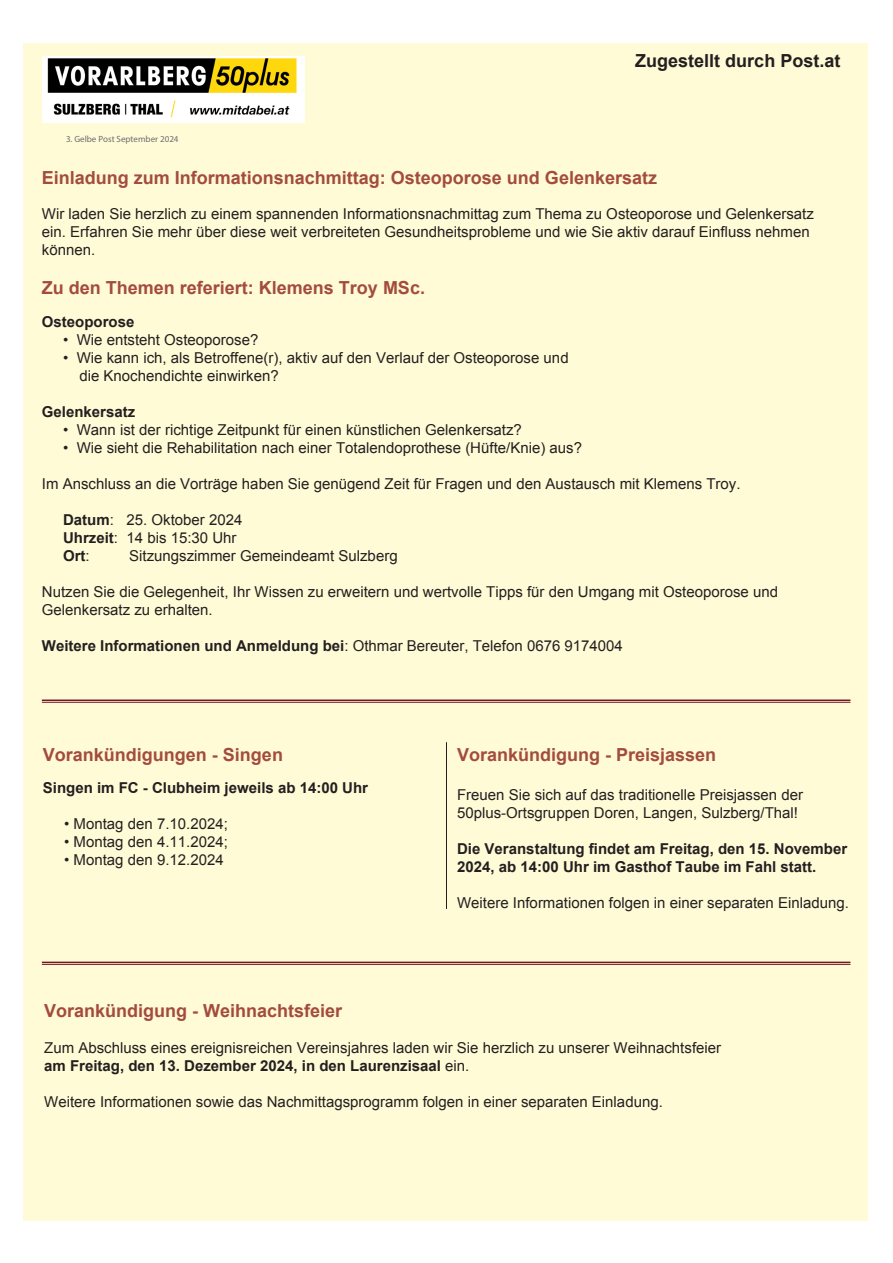
<style>
.page{position:relative;width:893px;height:1263px;background:#fff}
.page>*{position:absolute;margin:0;border:0;box-sizing:border-box;transform-origin:0 0}
.t1{font:700 18px "Arial";color:#a34c3d}
.t2{font:700 18px "Arial";color:#231f20}
.t3{font:15px/18px "Arial";color:#231f20}
.t4{font:700 15px/18px "Arial";color:#231f20}
.t5{font:9px "Myriad Pro";color:#6c6d70}
.s1{font-weight:700}
.s2{font-weight:400}
</style>
<div class="page">
<div style="left:23px;top:43px;width:844px;height:1177px;background:#fffbd6"></div>
<img style="left:43px;top:56px;width:261px;height:66px">
<hr style="left:42px;top:699px;width:808px;height:2px;background:#741525">
<hr style="left:42px;top:702px;width:808px;height:1px;background:#741525">
<hr style="left:42px;top:962px;width:808px;height:1px;background:#741525">
<hr style="left:42px;top:964px;width:808px;height:1px;background:#741525">
<hr style="left:446px;top:742px;width:1px;height:167px;background:#231f20">
<p class="t5" style="left:66px;top:133px;width:114px">3. Gelbe Post September 2024</p>
<p class="t2" style="left:635px;top:49px;width:207px">Zugestellt durch Post.at</p>
<p class="t1" style="left:42px;top:166px;width:617px">Einladung zum Informationsnachmittag: Osteoporose und Gelenkersatz</p>
<p class="t3" style="left:42px;top:205px;width:773px">Wir laden Sie herzlich zu einem spannenden Informationsnachmittag zum Thema zu Osteoporose und Gelenkersatz ein. Erfahren Sie mehr über diese weit verbreiteten Gesundheitsprobleme und wie Sie aktiv darauf Einfluss nehmen können.</p>
<p class="t1" style="left:42px;top:276px;width:385px">Zu den Themen referiert: Klemens Troy MSc.</p>
<p class="t4" style="left:42px;top:313px;width:94px">Osteoporose</p>
<p class="t3" style="left:63px;top:331px;width:197px">• Wie entsteht Osteoporose?</p>
<p class="t3" style="left:79px;top:349px;width:491px;text-indent:-16px">• Wie kann ich, als Betroffene(r), aktiv auf den Verlauf der Osteoporose und die Knochendichte einwirken?</p>
<p class="t4" style="left:42px;top:403px;width:95px">Gelenkersatz</p>
<p class="t3" style="left:63px;top:421px;width:460px">• Wann ist der richtige Zeitpunkt für einen künstlichen Gelenkersatz?</p>
<p class="t3" style="left:63px;top:439px;width:520px">• Wie sieht die Rehabilitation nach einer Totalendoprothese (Hüfte/Knie) aus?</p>
<p class="t3" style="left:42px;top:475px;width:700px">Im Anschluss an die Vorträge haben Sie genügend Zeit für Fragen und den Austausch mit Klemens Troy.</p>
<p class="t3" style="left:63px;top:511px;width:181px"><span class="s1">Datum</span>: 25. Oktober 2024</p>
<p class="t3" style="left:63px;top:529px;width:175px"><span class="s1">Uhrzeit</span>: 14 bis 15:30 Uhr</p>
<p class="t4" style="left:63px;top:547px;width:28px">Ort<span class="s2">:</span></p>
<p class="t3" style="left:129px;top:547px;width:270px">Sitzungszimmer Gemeindeamt Sulzberg</p>
<p class="t3" style="left:42px;top:583px;width:738px">Nutzen Sie die Gelegenheit, Ihr Wissen zu erweitern und wertvolle Tipps für den Umgang mit Osteoporose und</p>
<p class="t3" style="left:42px;top:601px;width:172px">Gelenkersatz zu erhalten.</p>
<p class="t4" style="left:42px;top:637px;width:582px">Weitere Informationen und Anmeldung bei<span class="s2">: Othmar Bereuter, Telefon 0676 9174004</span></p>
<p class="t1" style="left:43px;top:742px;width:242px">Vorankündigungen - Singen</p>
<p class="t4" style="left:43px;top:779px;width:327px">Singen im FC - Clubheim jeweils ab 14:00 Uhr</p>
<p class="t3" style="left:64px;top:815px;width:165px">• Montag den 7.10.2024;</p>
<p class="t3" style="left:64px;top:833px;width:165px">• Montag den 4.11.2024;</p>
<p class="t3" style="left:64px;top:851px;width:161px">• Montag den 9.12.2024</p>
<p class="t1" style="left:457px;top:742px;width:261px">Vorankündigung - Preisjassen</p>
<p class="t3" style="left:457px;top:786px;width:347px">Freuen Sie sich auf das traditionelle Preisjassen der<br>50plus-Ortsgruppen Doren, Langen, Sulzberg/Thal!</p>
<p class="t4" style="left:457px;top:840px;width:392px">Die Veranstaltung findet am Freitag, den 15. November<br>2024, ab 14:00 Uhr im Gasthof Taube im Fahl statt.</p>
<p class="t3" style="left:457px;top:894px;width:393px">Weitere Informationen folgen in einer separaten Einladung.</p>
<p class="t1" style="left:44px;top:999px;width:300px">Vorankündigung - Weihnachtsfeier</p>
<p class="t3" style="left:44px;top:1039px;width:678px">Zum Abschluss eines ereignisreichen Vereinsjahres laden wir Sie herzlich zu unserer Weihnachtsfeier <span class="s1">am Freitag, den 13. Dezember 2024, in den Laurenzisaal</span> ein.</p>
<p class="t3" style="left:44px;top:1093px;width:620px">Weitere Informationen sowie das Nachmittagsprogramm folgen in einer separaten Einladung.</p>
</div>
